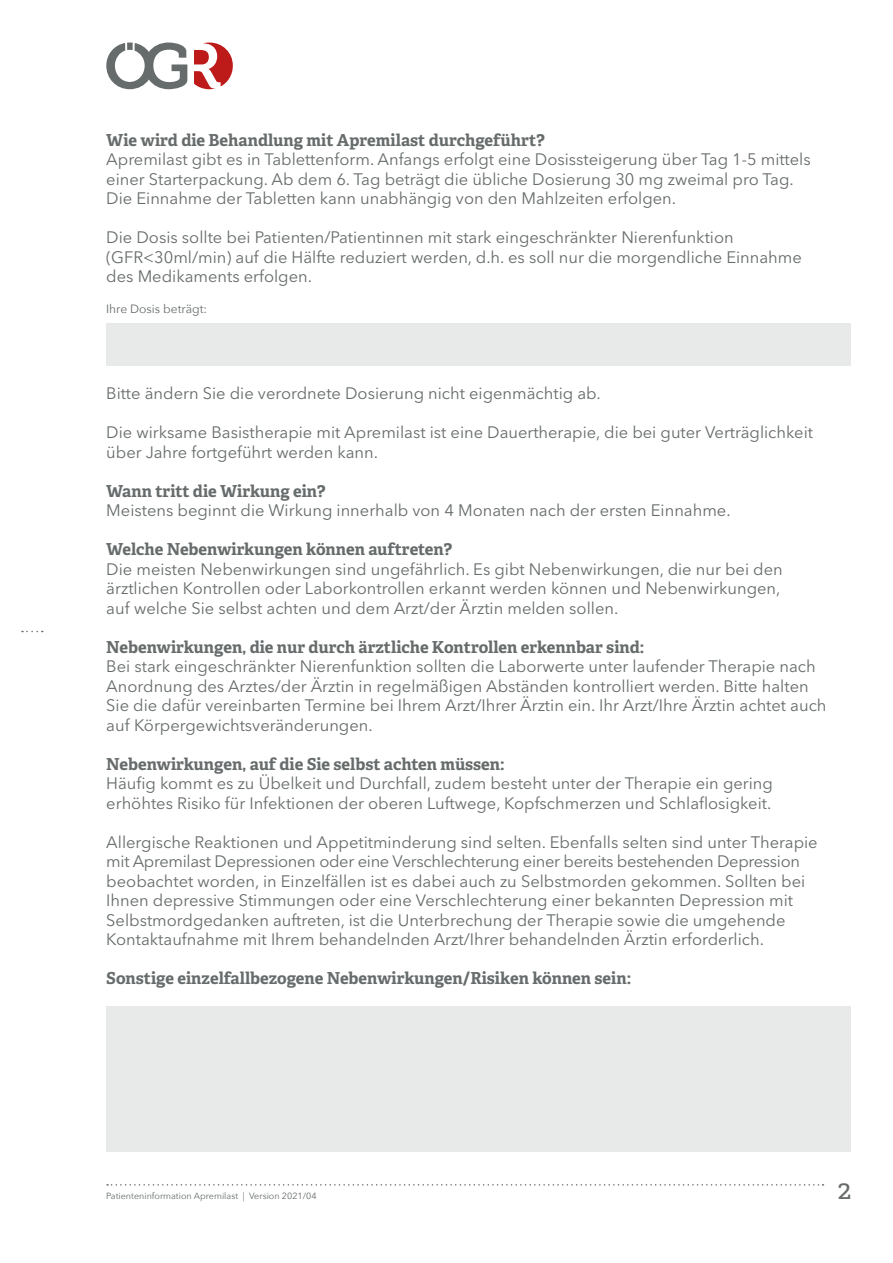
<style>
.page{position:relative;width:893px;height:1263px;background:#fff}
.page>*{position:absolute;margin:0;border:0;box-sizing:border-box;transform-origin:0 0}
.t1{font:27px "Adelle PE";color:#666b6b}
.t2{font:16.5px/19.5px "Avenir Next LT Pro";color:#666b6b}
.t3{font:700 16.5px "Adelle PE";color:#666b6b}
.t4{font:12px "Avenir Next";color:#666b6b}
.t5{font:9px "Avenir Next";color:#666b6b}
</style>
<div class="page">
<svg style="left:194px;top:43px;width:39px;height:46px"></svg>
<svg style="left:106px;top:43px;width:81px;height:46px"></svg>
<svg style="left:107px;top:1184px;width:716px;height:1px"></svg>
<div style="left:106px;top:323px;width:744px;height:43px;background:#e8e9e9"></div>
<div style="left:106px;top:1006px;width:744px;height:145px;background:#e8e9e9"></div>
<p class="t3" style="left:106px;top:128px;width:440px">Wie wird die Behandlung mit Apremilast durchgeführt?</p>
<p class="t2" style="left:106px;top:150px;width:706px">Apremilast gibt es in Tablettenform. Anfangs erfolgt eine Dosissteigerung über Tag 1-5 mittels einer Starterpackung. Ab dem 6. Tag beträgt die übliche Dosierung 30 mg zweimal pro Tag.<br>Die Einnahme der Tabletten kann unabhängig von den Mahlzeiten erfolgen.</p>
<p class="t2" style="left:106px;top:228px;width:697px">Die Dosis sollte bei Patienten/Patientinnen mit stark eingeschränkter Nierenfunktion (GFR&lt;30ml/min) auf die Hälfte reduziert werden, d.h. es soll nur die morgendliche Einnahme des Medikaments erfolgen.</p>
<p class="t4" style="left:106px;top:299px;width:103px">Ihre Dosis beträgt:</p>
<p class="t2" style="left:106px;top:384px;width:496px">Bitte ändern Sie die verordnete Dosierung nicht eigenmächtig ab.</p>
<p class="t2" style="left:106px;top:423px;width:708px">Die wirksame Basistherapie mit Apremilast ist eine Dauertherapie, die bei guter Verträglichkeit über Jahre fortgeführt werden kann.</p>
<p class="t3" style="left:106px;top:479px;width:221px">Wann tritt die Wirkung ein?</p>
<p class="t2" style="left:106px;top:501px;width:626px">Meistens beginnt die Wirkung innerhalb von 4 Monaten nach der ersten Einnahme.</p>
<p class="t3" style="left:106px;top:537px;width:348px">Welche Nebenwirkungen können auftreten?</p>
<p class="t2" style="left:106px;top:559px;width:678px">Die meisten Nebenwirkungen sind ungefährlich. Es gibt Nebenwirkungen, die nur bei den ärztlichen Kontrollen oder Laborkontrollen erkannt werden können und Nebenwirkungen, auf welche Sie selbst achten und dem Arzt/der Ärztin melden sollen.</p>
<p class="t3" style="left:106px;top:635px;width:540px">Nebenwirkungen, die nur durch ärztliche Kontrollen erkennbar sind:</p>
<p class="t2" style="left:106px;top:657px;width:722px">Bei stark eingeschränkter Nierenfunktion sollten die Laborwerte unter laufender Therapie nach Anordnung des Arztes/der Ärztin in regelmäßigen Abständen kontrolliert werden. Bitte halten Sie die dafür vereinbarten Termine bei Ihrem Arzt/Ihrer Ärztin ein. Ihr Arzt/Ihre Ärztin achtet auch auf Körpergewichtsveränderungen.</p>
<p class="t3" style="left:106px;top:752px;width:400px">Nebenwirkungen, auf die Sie selbst achten müssen:</p>
<p class="t2" style="left:106px;top:774px;width:668px">Häufig kommt es zu Übelkeit und Durchfall, zudem besteht unter der Therapie ein gering erhöhtes Risiko für Infektionen der oberen Luftwege, Kopfschmerzen und Schlaflosigkeit.</p>
<p class="t2" style="left:106px;top:832px;width:713px">Allergische Reaktionen und Appetitminderung sind selten. Ebenfalls selten sind unter Therapie mit Apremilast Depressionen oder eine Verschlechterung einer bereits bestehenden Depression beobachtet worden, in Einzelfällen ist es dabei auch zu Selbstmorden gekommen. Sollten bei Ihnen depressive Stimmungen oder eine Verschlechterung einer bekannten Depression mit Selbstmordgedanken auftreten, ist die Unterbrechung der Therapie sowie die umgehende Kontaktaufnahme mit Ihrem behandelnden Arzt/Ihrer behandelnden Ärztin erforderlich.</p>
<p class="t3" style="left:106px;top:967px;width:526px">Sonstige einzelfallbezogene Nebenwirkungen/Risiken können sein:</p>
<p class="t5" style="left:106px;top:1188px;width:212px">Patienteninformation Apremilast | Version 2021/04</p>
<h1 class="t1" style="left:838px;top:1170px;width:14px">2</h1>
</div>
